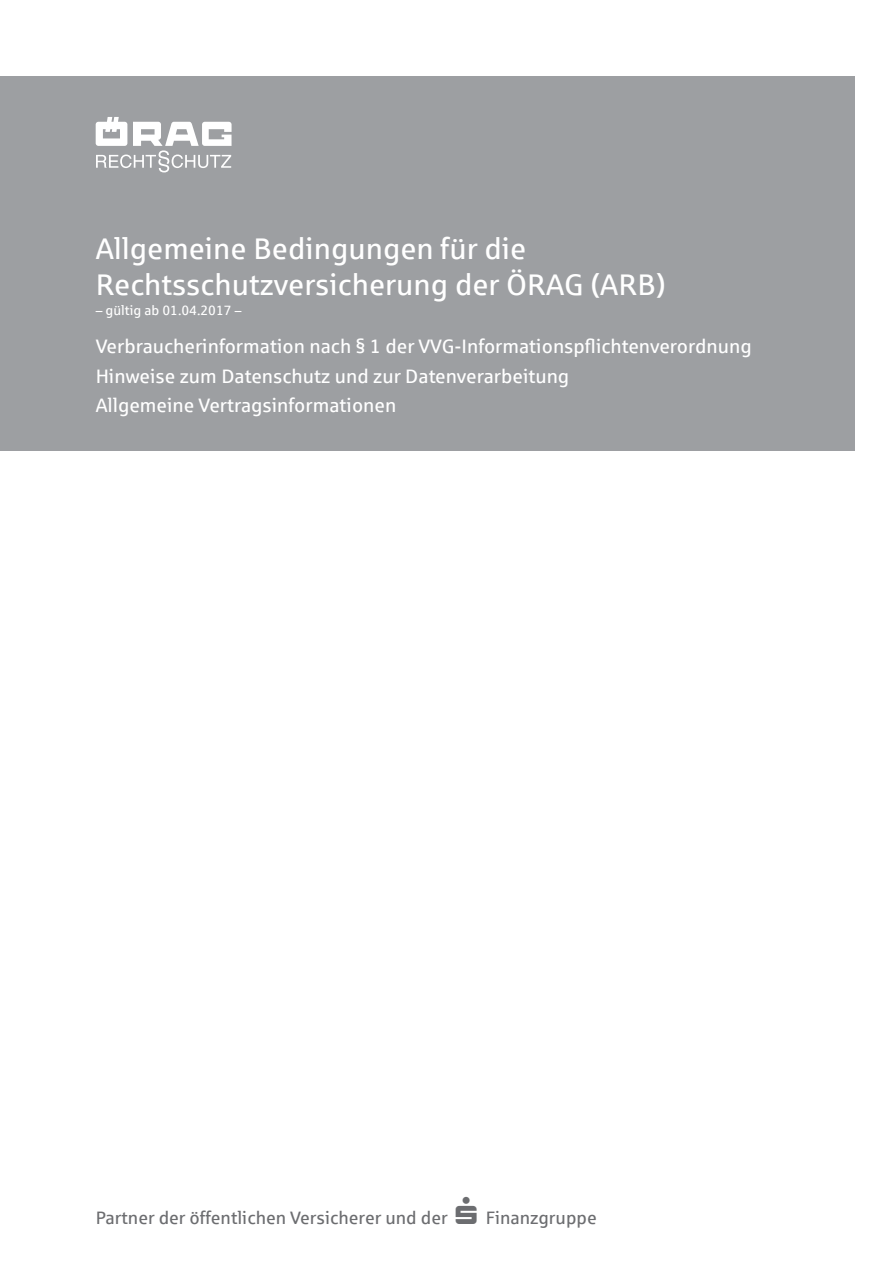
<style>
.page{position:relative;width:893px;height:1263px;background:#fff}
.page>*{position:absolute;margin:0;border:0;box-sizing:border-box;transform-origin:0 0}
.t1{font:29.85px/36px "Sparkasse Rg Regular 2";color:#fff}
.t2{font:19.5px/29.5px "Sparkasse Rg Regular 2";color:#fff}
.t3{font:19.5px "Sparkasse Rg";color:#fff}
.t4{font:18px "Sparkasse Rg Regular 2";color:#6c6d70}
.t5{font:13.5px "Sparkasse Rg Regular 2";color:#fff}
</style>
<div class="page">
<div style="left:0;top:77px;width:855px;height:374px;background:#9d9fa2"></div>
<svg style="left:96px;top:117px;width:136px;height:55px"></svg>
<h1 class="t1" style="left:96px;top:229px;width:572px">Allgemeine Bedingungen für die<br>Rechtsschutzversicherung der ÖRAG (ARB)</h1>
<p class="t5" style="left:96px;top:302px;width:147px">– gültig ab 01.04.2017 –</p>
<p class="t3" style="left:96px;top:335px;width:658px">Verbraucherinformation nach § 1 der VVG-Informationspflichtenverordnung</p>
<p class="t2" style="left:96px;top:361px;width:475px">Hinweise zum Datenschutz und zur Datenverarbeitung<br>Allgemeine Vertragsinformationen</p>
<p class="t4" style="left:96px;top:1207px;width:503px">Partner der öffentlichen Versicherer und der ▲ Finanzgruppe</p>
</div>
